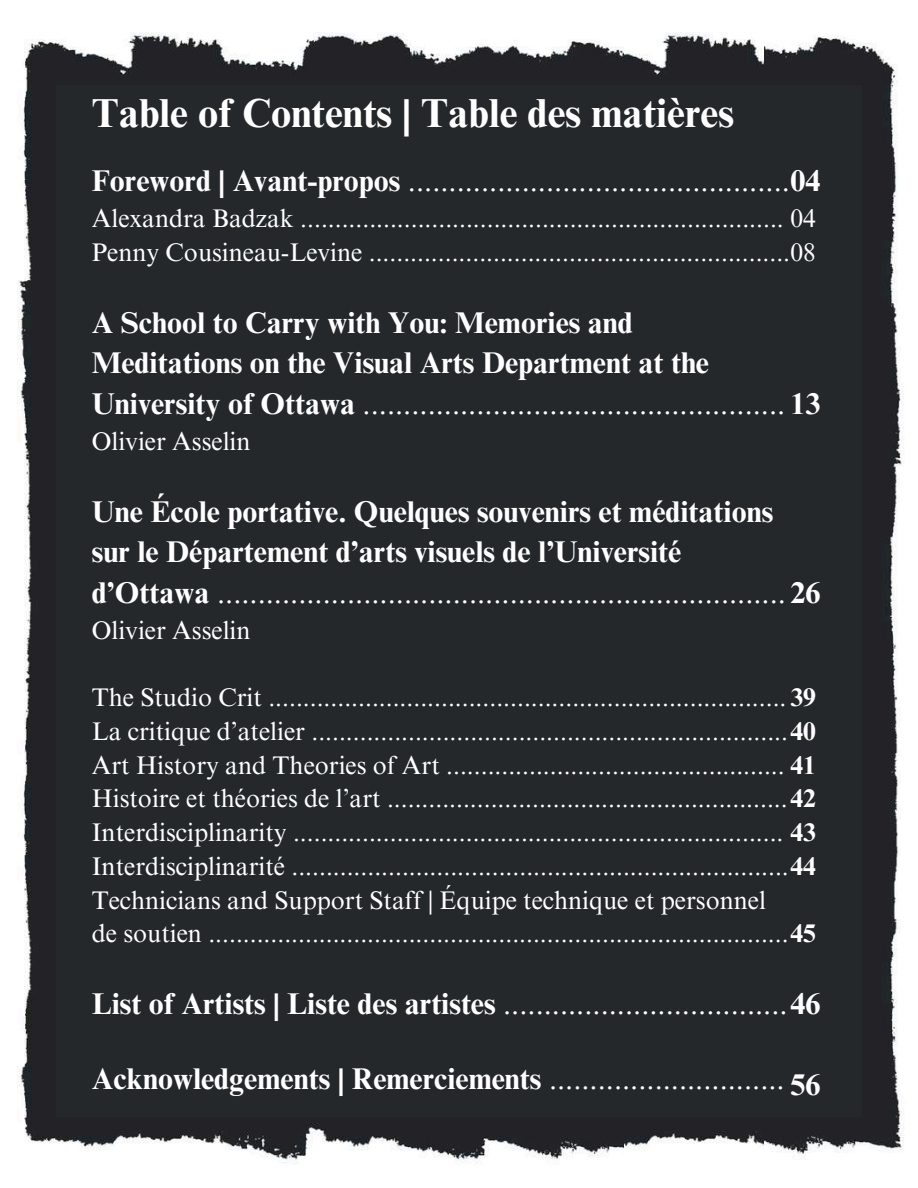
<style>
.page{position:relative;width:918px;height:1188px;background:#fff}
.page>*{position:absolute;margin:0;border:0;box-sizing:border-box;transform-origin:0 0}
.t1{font:700 40.5px "Times NRMT Pro";color:#fff}
.t2{font:700 30px/40.5px "Times NRMT Pro";color:#fff}
.t3{font:30px "Times NRMT Pro";color:#fff}
.t4{font:25.5px/33.8px "Times NRMT Pro";color:#fff}
.s1{font-weight:700}
.s2{font-weight:400}
</style>
<div class="page">
<img style="left:17px;top:32px;width:607px;height:1133px">
<img style="left:764px;top:36px;width:141px;height:1119px">
<img style="left:624px;top:32px;width:140px;height:1118px">
<div style="left:56px;top:85px;width:806px;height:1032px;background:#24282b"></div>
<h1 class="t1" style="left:92px;top:98px;width:644px">Table of Contents | Table des matières</h1>
<p class="t3" style="left:92px;top:169px;width:730px"><span class="s1">Foreword | Avant-propos</span> ...............................................<span class="s1">04</span></p>
<p class="t4" style="left:92px;top:205px;width:726px">Alexandra Badzak ...................................................................... 04<br>Penny Cousineau-Levine .............................................................08</p>
<p class="t2" style="left:92px;top:306px;width:730px">A School to Carry with You: Memories and<br>Meditations on the Visual Arts Department at the<br>University of Ottawa <span class="s2">....................................................</span> 13</p>
<p class="t4" style="left:92px;top:427px;width:160px">Olivier Asselin</p>
<p class="t2" style="left:92px;top:495px;width:730px">Une École portative. Quelques souvenirs et méditations<br>sur le Département d’arts visuels de l’Université<br>d’Ottawa <span class="s2">......................................................................</span>26</p>
<p class="t4" style="left:92px;top:616px;width:160px">Olivier Asselin</p>
<p class="t4" style="left:92px;top:684px;width:726px">The Studio Crit ........................................................................... <span class="s1">39<br></span>La critique d’atelier .....................................................................<span class="s1">40<br></span>Art History and Theories of Art ................................................. <span class="s1">41<br></span>Histoire et théories de l’art ..........................................................<span class="s1">42<br></span>Interdisciplinarity ....................................................................... <span class="s1">43<br></span>Interdisciplinarité ........................................................................<span class="s1">44<br></span>Technicians and Support Staff | Équipe technique et personnel<br>de soutien ....................................................................................<span class="s1">45</span></p>
<p class="t3" style="left:92px;top:993px;width:730px"><span class="s1">List of Artists | Liste des artistes</span> ...................................<span class="s1">46</span></p>
<p class="t2" style="left:92px;top:1062px;width:694px">Acknowledgements | Remerciements <span class="s2">.............................</span></p>
<p class="t2" style="left:791px;top:1069px;width:31px">56</p>
</div>
